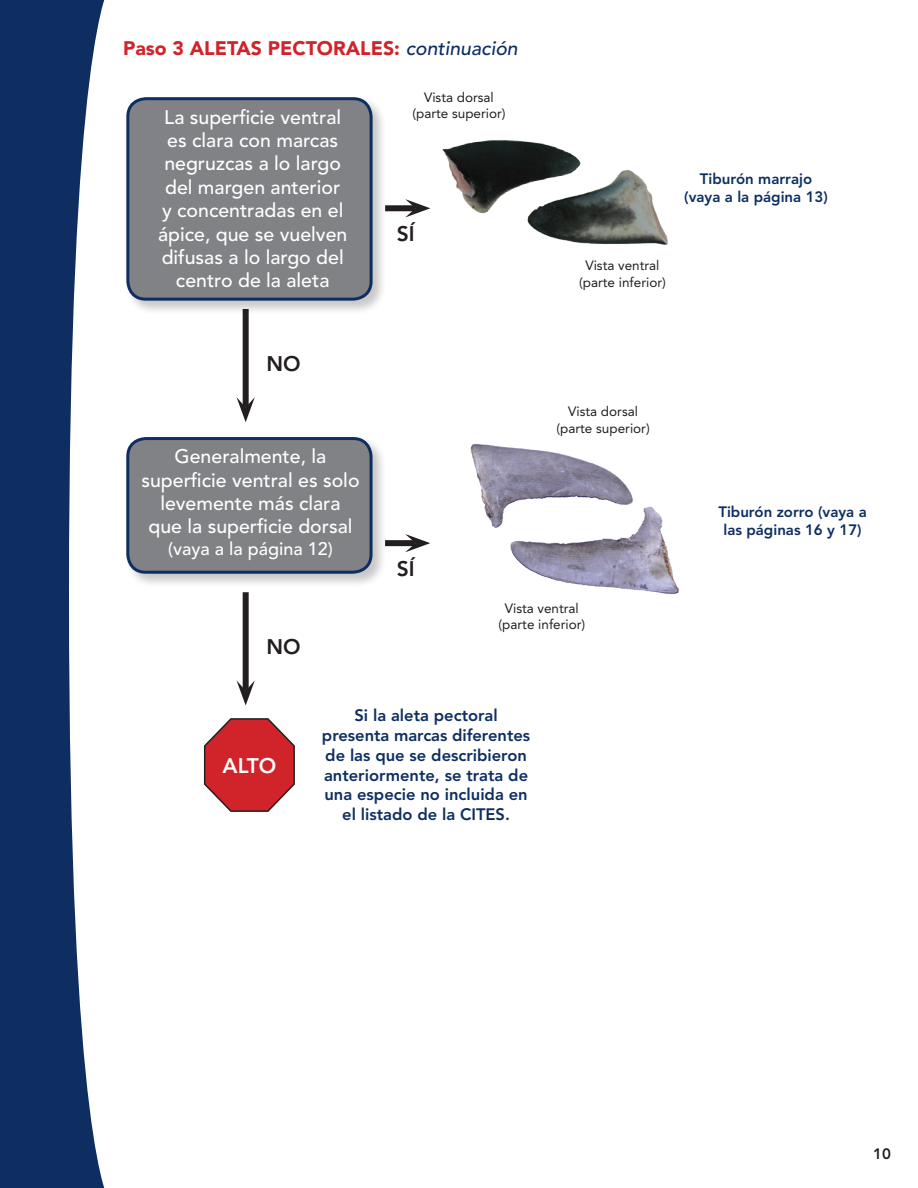
<style>
.page{position:relative;width:918px;height:1188px;background:#fff}
.page>*{position:absolute;margin:0;border:0;box-sizing:border-box;transform-origin:0 0}
.t1{font:800 21px "Avenir LT Std";color:#231f20}
.t2{font:800 21px "Avenir LT Std";color:#fff}
.t3{font:500 19.5px/23.4px "Avenir LT Std";color:#fff;text-align:center}
.t4{font:900 19.5px "Avenir LT Std";color:#d1232a}
.t5{font:500 18px "Avenir LT Std";color:#fff}
.t6{font:800 16.5px/19.8px "Avenir LT Std";color:#0e2e62;text-align:center}
.t7{font:800 15px/18px "Avenir LT Std";color:#0e2e62;text-align:center}
.t8{font:800 15px "Avenir LT Std";color:#231f20}
.t9{font:13.5px/16.2px "Avenir LT Std";color:#231f20;text-align:center}
.s1{font-weight:500;font-style:italic;color:#0e2e62}
</style>
<div class="page">
<svg style="left:0;top:0;width:105px;height:1188px;fill:#0e2e62"></svg>
<div style="left:125px;top:95px;width:262px;height:220px;background:#231f20;opacity:.25"></div>
<div style="left:128px;top:99px;width:243px;height:200px;background:#808285;border-radius:18px"></div>
<div style="left:126px;top:97px;width:247px;height:204px;border:3px solid #0e2e62;border-radius:18px"></div>
<div style="left:385px;top:205px;width:31px;height:6px;background:#231f20"></div>
<svg style="left:405px;top:199px;width:25px;height:18px"></svg>
<img style="left:527px;top:170px;width:141px;height:75px">
<img style="left:430px;top:140px;width:170px;height:81px">
<div style="left:243px;top:309px;width:6px;height:98px;background:#231f20"></div>
<svg style="left:237px;top:397px;width:18px;height:25px"></svg>
<div style="left:124px;top:435px;width:263px;height:154px;background:#231f20;opacity:.25"></div>
<div style="left:128px;top:439px;width:243px;height:133px;background:#808285;border-radius:18px"></div>
<div style="left:126px;top:437px;width:247px;height:137px;border:3px solid #0e2e62;border-radius:18px"></div>
<div style="left:385px;top:540px;width:31px;height:6px;background:#231f20"></div>
<svg style="left:405px;top:534px;width:25px;height:18px"></svg>
<img style="left:470px;top:443px;width:209px;height:151px">
<div style="left:243px;top:592px;width:6px;height:99px;background:#231f20"></div>
<svg style="left:237px;top:680px;width:18px;height:25px"></svg>
<svg style="left:203px;top:718px;width:92px;height:94px"></svg>
<p class="t4" style="left:123px;top:36px;width:396px">Paso 3 ALETAS PECTORALES: <span class="s1">continuación</span></p>
<p class="t3" style="left:158px;top:106px;width:191px">La superficie ventral es clara con marcas negruzcas a lo largo del margen anterior y concentradas en el ápice, que se vuelven difusas a lo largo del centro de la aleta</p>
<p class="t9" style="left:412px;top:89px;width:95px">Vista dorsal (parte superior)</p>
<p class="t1" style="left:397px;top:221px;width:19px">SÍ</p>
<p class="t7" style="left:684px;top:170px;width:145px">Tiburón marrajo (vaya a la página 13)</p>
<p class="t9" style="left:579px;top:258px;width:88px">Vista ventral (parte inferior)</p>
<p class="t1" style="left:267px;top:351px;width:36px">NO</p>
<p class="t3" style="left:141px;top:445px;width:220px">Generalmente, la superficie ventral es solo levemente más clara que la superficie dorsal</p>
<p class="t5" style="left:168px;top:538px;width:166px">(vaya a la página 12)</p>
<p class="t1" style="left:267px;top:635px;width:36px">NO</p>
<p class="t1" style="left:397px;top:556px;width:19px">SÍ</p>
<p class="t9" style="left:556px;top:404px;width:95px">Vista dorsal (parte superior)</p>
<p class="t9" style="left:498px;top:600px;width:88px">Vista ventral (parte inferior)</p>
<p class="t2" style="left:223px;top:753px;width:55px">ALTO</p>
<p class="t6" style="left:322px;top:706px;width:210px">Si la aleta pectoral presenta marcas diferentes de las que se describieron anteriormente, se trata de una especie no incluida en el listado de la CITES.</p>
<p class="t7" style="left:718px;top:503px;width:150px">Tiburón zorro (vaya a las páginas 16 y 17)</p>
<p class="t8" style="left:873px;top:1145px;width:19px">10</p>
</div>
